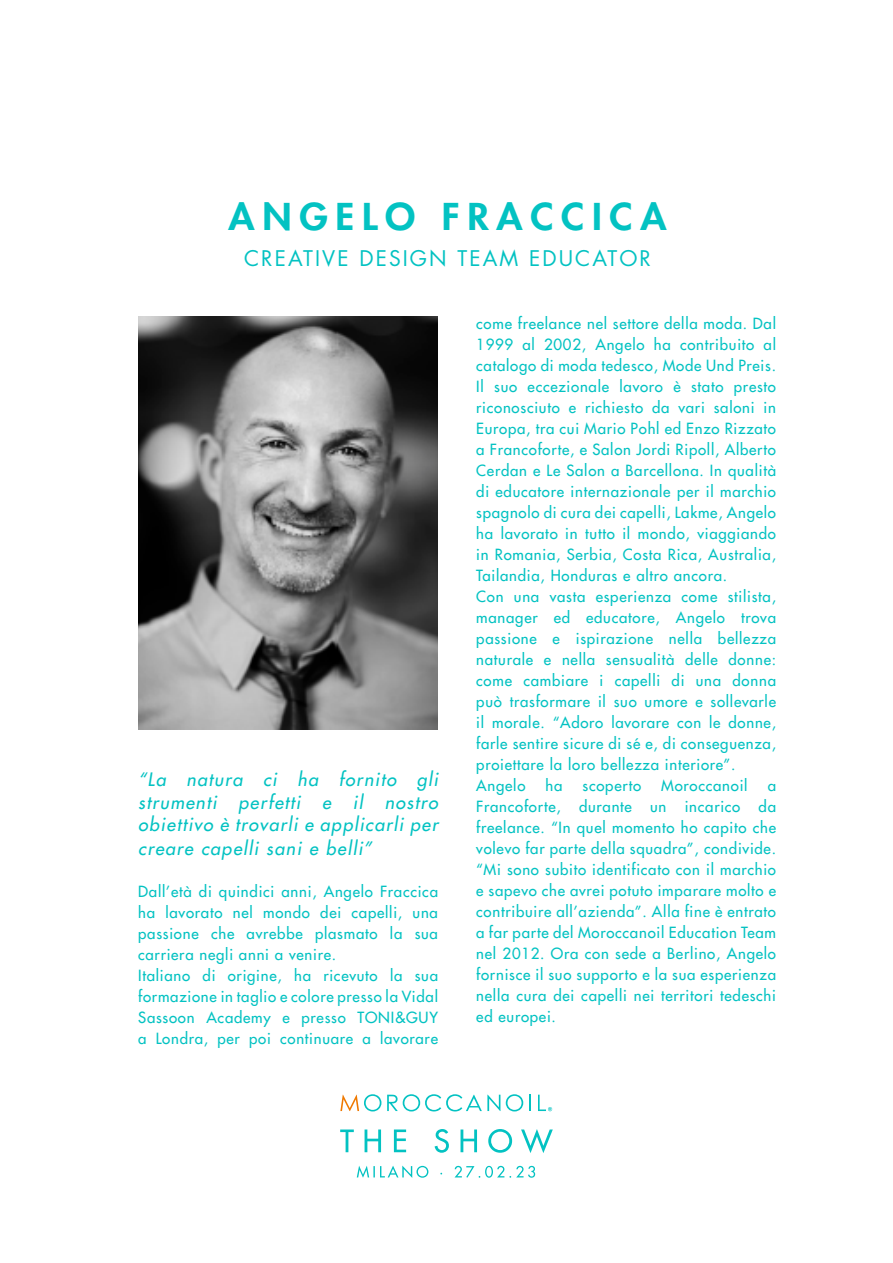
<style>
.page{position:relative;width:893px;height:1263px;background:#fff}
.page>*{position:absolute;margin:0;border:0;box-sizing:border-box;transform-origin:0 0}
.t1{font:800 36px "Futura Std";letter-spacing:.2em;color:#03c2c2;scale:1.07 1}
.t2{font:21px "Futura Std";letter-spacing:.1em;color:#03c2c2}
.t3{font:italic 18px/23px "Futura LT";letter-spacing:.075em;color:#03c2c2;text-align:justify}
.t4{font:15px/21px "Futura LT";letter-spacing:.05em;color:#03c2c2}
</style>
<div class="page">
<svg style="left:340px;top:1129px;width:213px;height:24px"></svg>
<svg style="left:357px;top:1165px;width:178px;height:13px"></svg>
<svg style="left:340px;top:1094px;width:41px;height:17px"></svg>
<svg style="left:506px;top:1094px;width:17px;height:17px"></svg>
<svg style="left:529px;top:1095px;width:2px;height:16px"></svg>
<svg style="left:387px;top:1094px;width:113px;height:17px"></svg>
<svg style="left:538px;top:1095px;width:14px;height:16px"></svg>
<img style="left:138px;top:317px;width:300px;height:412px">
<h1 class="t1" style="left:229px;top:193px;width:411px">ANGELO FRACCICA</h1>
<h2 class="t2" style="left:244px;top:244px;width:408px">CREATIVE DESIGN TEAM EDUCATOR</h2>
<p class="t3" style="left:138px;top:768px;width:301px">“La natura ci ha fornito gli strumenti perfetti e il nostro obiettivo è trovarli e applicarli per creare capelli sani e belli”</p>
<p class="t4" style="left:138px;top:881px;width:301px">Dall’età di quindici anni, Angelo Fraccica ha lavorato nel mondo dei capelli, una passione che avrebbe plasmato la sua carriera negli anni a venire.<br>Italiano di origine, ha ricevuto la sua formazione in taglio e colore presso la Vidal Sassoon Academy e presso TONI&amp;GUY a Londra, per poi continuare a lavorare</p>
<p class="t4" style="left:476px;top:313px;width:301px">come freelance nel settore della moda. Dal 1999 al 2002, Angelo ha contribuito al catalogo di moda tedesco, Mode Und Preis.<br>Il suo eccezionale lavoro è stato presto riconosciuto e richiesto da vari saloni in Europa, tra cui Mario Pohl ed Enzo Rizzato a Francoforte, e Salon Jordi Ripoll, Alberto Cerdan e Le Salon a Barcellona. In qualità di educatore internazionale per il marchio spagnolo di cura dei capelli, Lakme, Angelo ha lavorato in tutto il mondo, viaggiando in Romania, Serbia, Costa Rica, Australia, Tailandia, Honduras e altro ancora.<br>Con una vasta esperienza come stilista, manager ed educatore, Angelo trova passione e ispirazione nella bellezza naturale e nella sensualità delle donne: come cambiare i capelli di una donna può trasformare il suo umore e sollevarle il morale. “Adoro lavorare con le donne, farle sentire sicure di sé e, di conseguenza, proiettare la loro bellezza interiore”.<br>Angelo</p>
<p class="t4" style="left:545px;top:775px;width:18px">ha</p>
<p class="t4" style="left:582px;top:775px;width:60px">scoperto</p>
<p class="t4" style="left:661px;top:775px;width:88px">Moroccanoil</p>
<p class="t4" style="left:476px;top:775px;width:301px;text-align:justify;text-indent:291px">a Francoforte, durante un incarico da freelance. “In quel momento ho capito che volevo far parte della squadra”, condivide. “Mi sono subito identificato con il marchio e sapevo che avrei potuto imparare molto e contribuire all’azienda”. Alla fine è entrato a far parte del Moroccanoil Education Team nel 2012. Ora con sede a Berlino, Angelo fornisce il suo supporto e la sua esperienza nella cura dei capelli nei territori tedeschi ed europei.</p>
</div>
